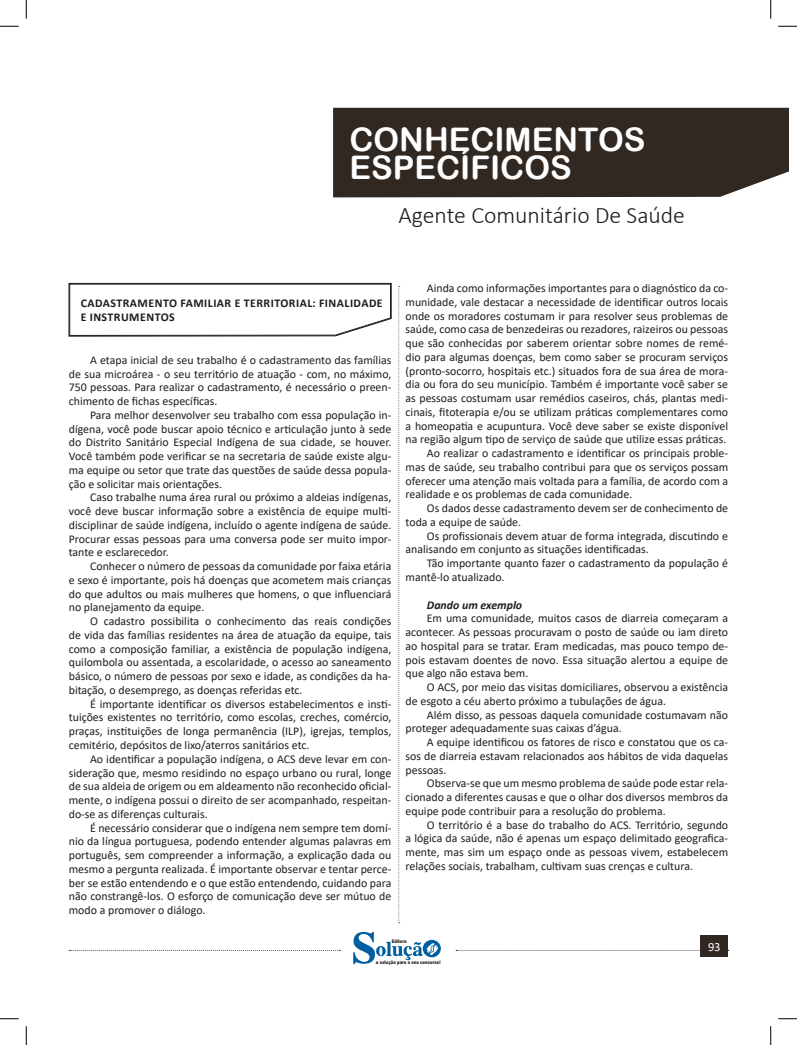
<style>
.page{position:relative;width:797px;height:1045px;background:#fff}
.page>*{position:absolute;margin:0;border:0;box-sizing:border-box;transform-origin:0 0}
.t1{font:32.5px/27.5px "Arial Rounded MT Bold";color:#fff}
.t2{font:300 23.75px "Calibri";color:#1d1d1b}
.t3{font:12.5px "Calibri";color:#fff}
.t4{font:11.88px/13.8px "Calibri";color:#1d1d1b;text-align:justify}
.CAIXINHAS{font:700 11.88px/13.8px "Calibri";letter-spacing:.04em;color:#1d1d1b}
.t5{font:italic 700 11.88px "Calibri";color:#1d1d1b}
.t6{font:900 5px "Arial";color:#1d1d1b;scale:.76 1}
</style>
<div class="page">
<svg style="left:398px;top:286px;width:2px;height:637px"></svg>
<svg style="left:69px;top:950px;width:271px;height:1px"></svg>
<svg style="left:456px;top:950px;width:273px;height:1px"></svg>
<div style="left:333px;top:108px;width:455px;height:89px;background:#312822"></div>
<div style="left:700px;top:935px;width:28px;height:22px;background:#302722"></div>
<svg style="left:353px;top:932px;width:88px;height:33px"></svg>
<svg style="left:69px;top:283px;width:322px;height:53px"></svg>
<svg style="left:0;top:25px;width:19px;height:2px"></svg>
<svg style="left:778px;top:25px;width:19px;height:2px"></svg>
<svg style="left:0;top:1018px;width:19px;height:1px"></svg>
<svg style="left:778px;top:1018px;width:19px;height:1px"></svg>
<svg style="left:25px;top:0;width:2px;height:19px"></svg>
<svg style="left:25px;top:1026px;width:2px;height:19px"></svg>
<svg style="left:770px;top:0;width:1px;height:19px"></svg>
<svg style="left:770px;top:1026px;width:1px;height:19px"></svg>
<h1 class="t1" style="left:349px;top:126px;width:297px">CONHECIMENTOS<br>ESPECÍFICOS</h1>
<h2 class="t2" style="left:398px;top:200px;width:288px">Agente Comunitário De Saúde</h2>
<p class="CAIXINHAS" style="left:81px;top:296px;width:303px">CADASTRAMENTO FAMILIAR E TERRITORIAL: FINALIDADE<br>E INSTRUMENTOS</p>
<p class="t4" style="left:69px;top:353px;width:324px;text-indent:21px">A etapa inicial de seu trabalho é o cadastramento das famílias de sua microárea - o seu território de atuação - com, no máximo, 750 pessoas. Para realizar o cadastramento, é necessário o preen&shy;chimento de fichas específicas.</p>
<p class="t4" style="left:69px;top:408px;width:324px;text-indent:21px">Para melhor desenvolver seu trabalho com essa população in&shy;dígena, você pode buscar apoio técnico e articulação junto à sede do Distrito Sanitário Especial Indígena de sua cidade, se houver.<br>Você também pode verificar se na secretaria de saúde existe algu&shy;ma equipe ou setor que trate das questões de saúde dessa popula&shy;ção e solicitar mais orientações.</p>
<p class="t4" style="left:69px;top:490px;width:324px;text-indent:21px">Caso trabalhe numa área rural ou próximo a aldeias indígenas, você deve buscar informação sobre a existência de equipe multi&shy;disciplinar de saúde indígena, incluído o agente indígena de saúde.<br>Procurar essas pessoas para uma conversa pode ser muito impor&shy;tante e esclarecedor.</p>
<p class="t4" style="left:69px;top:559px;width:324px;text-indent:21px">Conhecer o número de pessoas da comunidade por faixa etária e sexo é importante, pois há doenças que acometem mais crianças do que adultos ou mais mulheres que homens, o que influenciará no planejamento da equipe.</p>
<p class="t4" style="left:69px;top:614px;width:324px;text-indent:21px">O cadastro possibilita o conhecimento das reais condições de vida das famílias residentes na área de atuação da equipe, tais como a composição familiar, a existência de população indígena, quilombola ou assentada, a escolaridade, o acesso ao saneamento básico, o número de pessoas por sexo e idade, as condições da ha&shy;bitação, o desemprego, as doenças referidas etc.</p>
<p class="t4" style="left:69px;top:696px;width:324px;text-indent:21px">É importante identificar os diversos estabelecimentos e insti&shy;tuições existentes no território, como escolas, creches, comércio, praças, instituições de longa permanência (ILP), igrejas, templos, cemitério, depósitos de lixo/aterros sanitários etc.</p>
<p class="t4" style="left:69px;top:751px;width:324px;text-indent:21px">Ao identificar a população indígena, o ACS deve levar em con&shy;sideração que, mesmo residindo no espaço urbano ou rural, longe de sua aldeia de origem ou em aldeamento não reconhecido oficial&shy;mente, o indígena possui o direito de ser acompanhado, respeitan&shy;do-se as diferenças culturais.</p>
<p class="t4" style="left:69px;top:820px;width:324px;text-indent:21px">É necessário considerar que o indígena nem sempre tem domí&shy;nio da língua portuguesa, podendo entender algumas palavras em português, sem compreender a informação, a explicação dada ou mesmo a pergunta realizada. É importante observar e tentar perce&shy;ber se estão entendendo e o que estão entendendo, cuidando para não constrangê-los. O esforço de comunicação deve ser mútuo de modo a promover o diálogo.</p>
<p class="t4" style="left:405px;top:281px;width:324px;text-indent:21px">Ainda como informações importantes para o diagnóstico da co&shy;munidade, vale destacar a necessidade de identificar outros locais onde os moradores costumam ir para resolver seus problemas de saúde, como casa de benzedeiras ou rezadores, raizeiros ou pessoas que são conhecidas por saberem orientar sobre nomes de remé&shy;dio para algumas doenças, bem como saber se procuram serviços (pronto-socorro, hospitais etc.) situados fora de sua área de mora&shy;dia ou fora do seu município. Também é importante você saber se as pessoas costumam usar remédios caseiros, chás, plantas medi&shy;cinais, fitoterapia e/ou se utilizam práticas complementares como a homeopatia e acupuntura. Você deve saber se existe disponível na região algum tipo de serviço de saúde que utilize essas práticas.</p>
<p class="t4" style="left:405px;top:446px;width:324px;text-indent:21px">Ao realizar o cadastramento e identificar os principais proble&shy;mas de saúde, seu trabalho contribui para que os serviços possam oferecer uma atenção mais voltada para a família, de acordo com a realidade e os problemas de cada comunidade.</p>
<p class="t4" style="left:405px;top:501px;width:324px;text-indent:21px">Os dados desse cadastramento devem ser de conhecimento de toda a equipe de saúde.</p>
<p class="t4" style="left:405px;top:528px;width:324px;text-indent:21px">Os profissionais devem atuar de forma integrada, discutindo e analisando em conjunto as situações identificadas.</p>
<p class="t4" style="left:405px;top:556px;width:324px;text-indent:21px">Tão importante quanto fazer o cadastramento da população é mantê-lo atualizado.</p>
<p class="t5" style="left:427px;top:596px;width:97px">Dando um exemplo</p>
<p class="t4" style="left:405px;top:611px;width:324px;text-indent:21px">Em uma comunidade, muitos casos de diarreia começaram a acontecer. As pessoas procuravam o posto de saúde ou iam direto ao hospital para se tratar. Eram medicadas, mas pouco tempo de&shy;pois estavam doentes de novo. Essa situação alertou a equipe de que algo não estava bem.</p>
<p class="t4" style="left:405px;top:680px;width:324px;text-indent:21px">O ACS, por meio das visitas domiciliares, observou a existência de esgoto a céu aberto próximo a tubulações de água.</p>
<p class="t4" style="left:405px;top:707px;width:324px;text-indent:21px">Além disso, as pessoas daquela comunidade costumavam não proteger adequadamente suas caixas d’água.</p>
<p class="t4" style="left:405px;top:735px;width:324px;text-indent:21px">A equipe identificou os fatores de risco e constatou que os ca&shy;sos de diarreia estavam relacionados aos hábitos de vida daquelas pessoas.</p>
<p class="t4" style="left:405px;top:776px;width:324px;text-indent:21px">Observa-se que um mesmo problema de saúde pode estar rela&shy;cionado a diferentes causas e que o olhar dos diversos membros da equipe pode contribuir para a resolução do problema.</p>
<p class="t4" style="left:405px;top:817px;width:324px;text-indent:21px">O território é a base do trabalho do ACS. Território, segundo a lógica da saúde, não é apenas um espaço delimitado geografica&shy;mente, mas sim um espaço onde as pessoas vivem, estabelecem relações sociais, trabalham, cultivam suas crenças e cultura.</p>
<p class="t6" style="left:392px;top:938px;width:21px">Editora</p>
<p class="t6" style="left:376px;top:958px;width:86px">a solução para o seu concurso!</p>
<p class="t3" style="left:708px;top:938px;width:14px">93</p>
</div>
